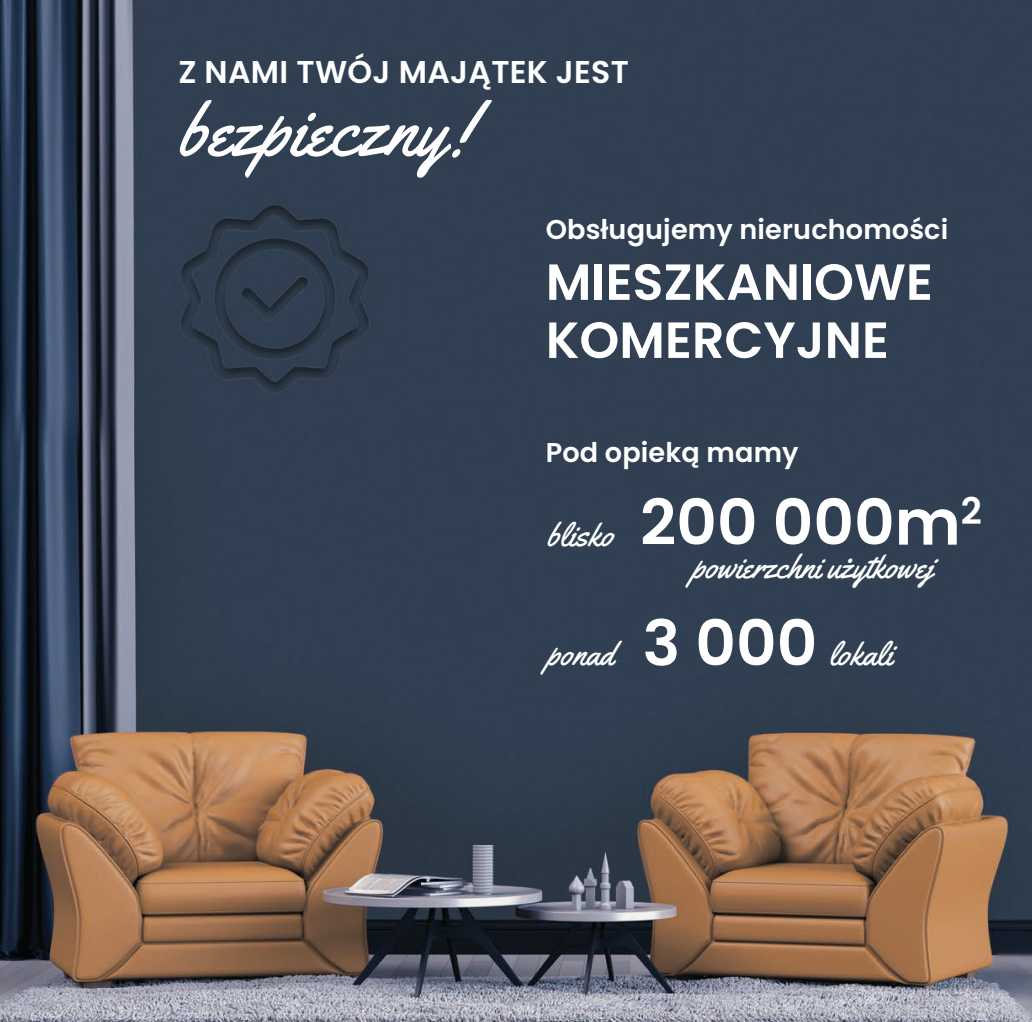
<style>
.page{position:relative;width:1032px;height:1022px;background:#fff}
.page>*{position:absolute;margin:0;border:0;box-sizing:border-box;transform-origin:0 0}
.t1{font:75.25px "Yellowtail";letter-spacing:.01em;color:#fff}
.t2{font:600 63px "Poppins";color:#fff}
.t3{font:600 50.75px "Poppins";color:#fff}
.t4{font:33.25px "Yellowtail";color:#fff}
.t5{font:600 31.5px "Poppins";letter-spacing:.01em;color:#fff}
.t6{font:600 27.12px "Poppins";letter-spacing:.005em;color:#fff}
</style>
<div class="page">
<img style="left:0;top:0;width:1032px;height:1022px">
<p class="t5" style="left:178px;top:53px;width:452px">Z NAMI TWÓJ MAJĄTEK JEST</p>
<p class="t1" style="left:178px;top:82px;width:294px">bezpieczny!</p>
<p class="t6" style="left:546px;top:214px;width:404px">Obsługujemy nieruchomości</p>
<p class="t3" style="left:546px;top:253px;width:389px">MIESZKANIOWE</p>
<p class="t3" style="left:546px;top:311px;width:345px">KOMERCYJNE</p>
<p class="t6" style="left:546px;top:437px;width:254px">Pod opieką mamy</p>
<p class="t2" style="left:640px;top:486px;width:343px">200 000m<sup>2</sup></p>
<p class="t4" style="left:547px;top:513px;width:68px">blisko</p>
<p class="t4" style="left:692px;top:545px;width:242px">powierzchni użytkowej</p>
<p class="t2" style="left:642px;top:607px;width:176px">3 000</p>
<p class="t4" style="left:547px;top:633px;width:68px">ponad</p>
<p class="t4" style="left:829px;top:633px;width:65px">lokali</p>
</div>
